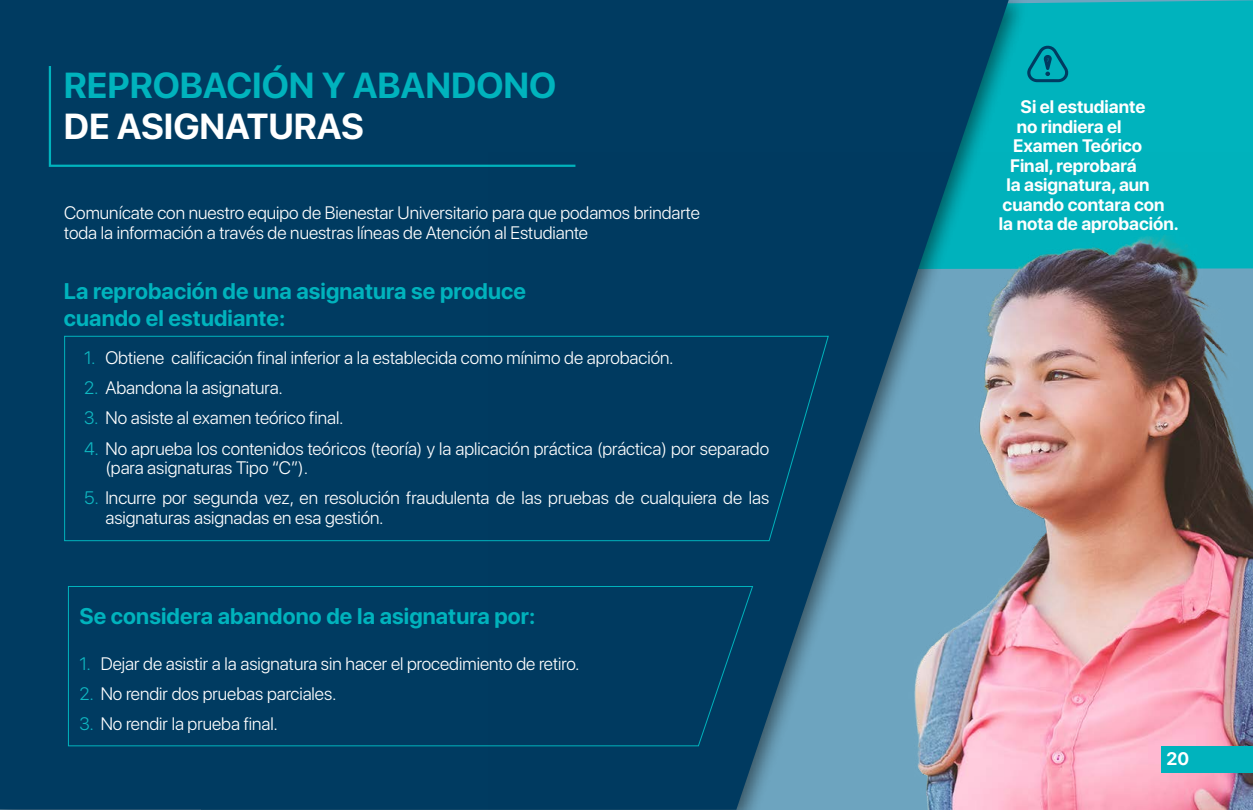
<style>
.page{position:relative;width:1253px;height:810px;background:#fff}
.page>*{position:absolute;margin:0;border:0;box-sizing:border-box;transform-origin:0 0}
.t1{font:700 36px "SF Pro Display";color:#00b3bd}
.t2{font:700 36px "SF Pro Display";color:#fff}
.t3{font:700 22.5px/27px "SF Pro Display";letter-spacing:.005em;color:#00b3bd}
.t4{font:300 18px/19.5px "SF Pro Display";color:#fff}
.t5{font:700 18px "SF Pro Display";color:#fff}
.s1{color:#0fb8c2}
</style>
<div class="page">
<div style="left:1028px;top:0;width:224px;height:153px;background:#00b3bd"></div>
<div style="left:0;top:0;width:1008px;height:810px;background:#003b61"></div>
<div style="left:68px;top:586px;width:420px;height:161px;background:#003b61"></div>
<div style="left:48px;top:64px;width:529px;height:104px;background:#003b61"></div>
<div style="left:64px;top:336px;width:424px;height:205px;background:#003b61"></div>
<svg style="left:1027px;top:44px;width:43px;height:38px;background:#0092a3"></svg>
<img style="left:488px;top:153px;width:764px;height:657px">
<div style="left:1161px;top:746px;width:91px;height:26px;background:#00b3bd"></div>
<h1 class="t1" style="left:64px;top:65px;width:494px">REPROBACIÓN Y ABANDONO</h1>
<h1 class="t2" style="left:64px;top:106px;width:302px">DE ASIGNATURAS</h1>
<p class="t4" style="left:64px;top:203px;width:637px">Comunícate con nuestro equipo de Bienestar Universitario para que podamos brindarte toda la información a través de nuestras líneas de Atención al Estudiante</p>
<p class="t3" style="left:64px;top:277px;width:463px">La reprobación de una asignatura se produce cuando el estudiante:</p>
<p class="t4" style="left:84px;top:349px;width:591px"><span class="s1">1.</span> Obtiene calificación final inferior a la establecida como mínimo de aprobación.</p>
<p class="t4" style="left:84px;top:379px;width:200px"><span class="s1">2.</span> Abandona la asignatura.</p>
<p class="t4" style="left:84px;top:409px;width:261px"><span class="s1">3.</span> No asiste al examen teórico final.</p>
<p class="t4" style="left:105px;top:439px;width:665px;text-indent:-21px"><span class="s1">4.</span> No aprueba los contenidos teóricos (teoría) y la aplicación práctica (práctica) por separado (para asignaturas Tipo “C”).</p>
<p class="t4" style="left:105px;top:489px;width:665px;text-indent:-21px"><span class="s1">5.</span> Incurre por segunda vez, en resolución fraudulenta de las pruebas de cualquiera de las asignaturas asignadas en esa gestión.</p>
<p class="t3" style="left:79px;top:602px;width:457px">Se considera abandono de la asignatura por:</p>
<p class="t4" style="left:79px;top:654px;width:502px"><span class="s1">1.</span> Dejar de asistir a la asignatura sin hacer el procedimiento de retiro.</p>
<p class="t4" style="left:79px;top:684px;width:259px"><span class="s1">2.</span> No rendir dos pruebas parciales.</p>
<p class="t4" style="left:79px;top:715px;width:200px"><span class="s1">3.</span> No rendir la prueba final.</p>
<p class="t5" style="left:1020px;top:97px;width:126px">Si el estudiante</p>
<p class="t5" style="left:1016px;top:116px;width:106px">no rindiera el</p>
<p class="t5" style="left:1013px;top:136px;width:131px">Examen Teórico</p>
<p class="t5" style="left:1010px;top:155px;width:128px">Final, reprobará</p>
<p class="t5" style="left:1006px;top:175px;width:145px">la asignatura, aun</p>
<p class="t5" style="left:1002px;top:194px;width:163px">cuando contara con</p>
<p class="t5" style="left:999px;top:214px;width:181px">la nota de aprobación.</p>
<p class="t5" style="left:1166px;top:749px;width:24px">20</p>
</div>
